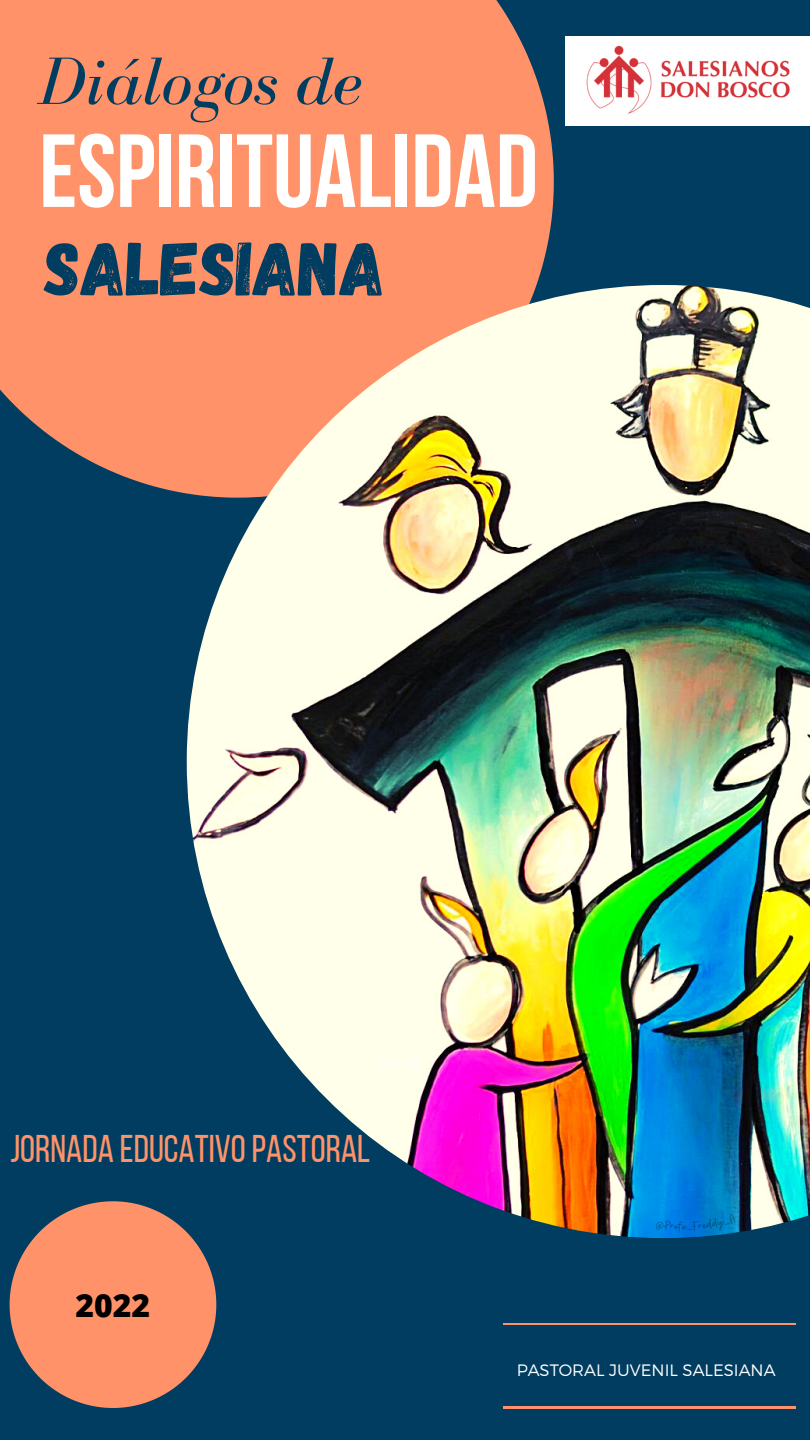
<style>
.page{position:relative;width:810px;height:1440px;background:#003d60}
.page>*{position:absolute;margin:0;border:0;box-sizing:border-box;transform-origin:0 0}
.t1{font:700 103.6px "Bebas Neue";color:#fff}
.t2{font:75.8px "Gagalin";color:#003d60}
.t3{font:italic 68.9px "Bodoni FLF";color:#003d60}
.t4{font:38.5px "Bebas Neue";color:#ff9268}
.t5{font:800 31.9px "Open Sans";color:#000}
.t6{font:300 16.5px "Montserrat";color:#fff}
</style>
<div class="page">
<div style="left:0;top:0;width:554px;height:494px;background:#ff9268"></div>
<img style="left:187px;top:285px;width:623px;height:953px">
<hr style="left:503px;top:1323px;width:293px;height:2px;background:#ff9268">
<hr style="left:503px;top:1407px;width:293px;height:1px;background:#ff9268">
<img style="left:566px;top:37px;width:244px;height:89px">
<svg style="left:10px;top:1201px;width:206px;height:207px"></svg>
<svg style="left:656px;top:1213px;width:80px;height:18px"></svg>
<h3 class="t3" style="left:39px;top:44px;width:324px">Diálogos de</h3>
<h1 class="t1" style="left:39px;top:129px;width:500px">ESPIRITUALIDAD</h1>
<h2 class="t2" style="left:45px;top:219px;width:342px">SALESIANA</h2>
<p class="t4" style="left:11px;top:1133px;width:361px">JORNADA EDUCATIVOPASTORAL</p>
<p class="t5" style="left:76px;top:1283px;width:76px">2022</p>
<p class="t6" style="left:517px;top:1359px;width:260px">PASTORAL JUVENIL SALESIANA</p>
</div>
